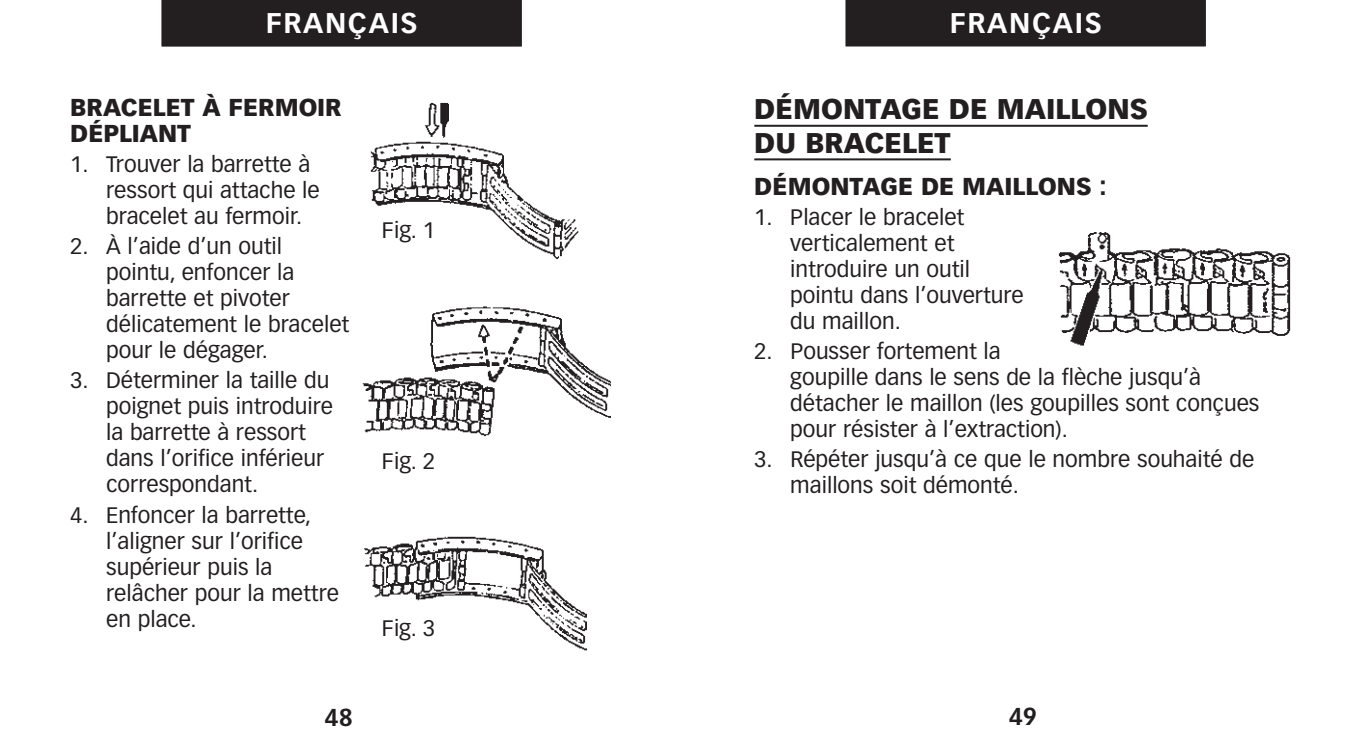
<style>
.page{position:relative;width:1364px;height:753px;background:#fff}
.page>*{position:absolute;margin:0;border:0;box-sizing:border-box;transform-origin:0 0}
.t1{font:900 28px/33.6px "Vectora LH";color:#231f20}
.t2{font:700 28px "Vectora LH";letter-spacing:.06em;color:#fff}
.t3{font:900 24px/26px "Vectora LH";color:#231f20}
.t4{font:700 24px "Vectora LH";color:#231f20}
.t5{font:22px/26px "Vectora LH";color:#231f20}
</style>
<div class="page">
<hr style="left:754px;top:125px;width:393px;height:2px;background:#231f20">
<hr style="left:754px;top:158px;width:197px;height:2px;background:#231f20">
<div style="left:845px;top:0;width:361px;height:46px;background:#231f20"></div>
<img style="left:1058px;top:232px;width:233px;height:114px">
<img style="left:370px;top:102px;width:209px;height:158px">
<img style="left:362px;top:306px;width:248px;height:131px">
<img style="left:364px;top:536px;width:222px;height:115px">
<div style="left:162px;top:0;width:360px;height:46px;background:#231f20"></div>
<p class="t2" style="left:266px;top:11px;width:154px">FRANÇAIS</p>
<p class="t3" style="left:70px;top:96px;width:273px">BRACELET À FERMOIR<br>DÉPLIANT</p>
<p class="t5" style="left:106px;top:152px;width:215px;text-indent:-36px">1. Trouver la barrette à ressort qui attache le bracelet au fermoir.</p>
<p class="t5" style="left:106px;top:234px;width:245px;text-indent:-36px">2. À l’aide d’un outil pointu, enfoncer la barrette et pivoter délicatement le bracelet pour le dégager.</p>
<p class="t5" style="left:106px;top:368px;width:228px;text-indent:-36px">3. Déterminer la taille du poignet puis introduire la barrette à ressort dans l’orifice inférieur correspondant.</p>
<p class="t5" style="left:106px;top:502px;width:234px;text-indent:-36px">4. Enfoncer la barrette, l’aligner sur l’orifice supérieur puis la relâcher pour la mettre en place.</p>
<p class="t4" style="left:325px;top:707px;width:30px">48</p>
<p class="t5" style="left:382px;top:217px;width:55px">Fig. 1</p>
<p class="t5" style="left:382px;top:448px;width:55px">Fig. 2</p>
<p class="t5" style="left:382px;top:615px;width:55px">Fig. 3</p>
<p class="t2" style="left:949px;top:11px;width:154px">FRANÇAIS</p>
<p class="t1" style="left:754px;top:94px;width:395px">DÉMONTAGE DE MAILLONS<br>DU BRACELET</p>
<p class="t3" style="left:754px;top:175px;width:354px">DÉMONTAGE DE MAILLONS :</p>
<p class="t5" style="left:790px;top:204px;width:235px;text-indent:-36px">1. Placer le bracelet verticalement et introduire un outil pointu dans l’ouverture du maillon.</p>
<p class="t5" style="left:790px;top:338px;width:471px;text-indent:-36px">2. Pousser fortement la<br>goupille dans le sens de la flèche jusqu’à détacher le maillon (les goupilles sont conçues pour résister à l’extraction).</p>
<p class="t5" style="left:790px;top:447px;width:465px;text-indent:-36px">3. Répéter jusqu’à ce que le nombre souhaité de maillons soit démonté.</p>
<p class="t4" style="left:1009px;top:707px;width:30px">49</p>
</div>
